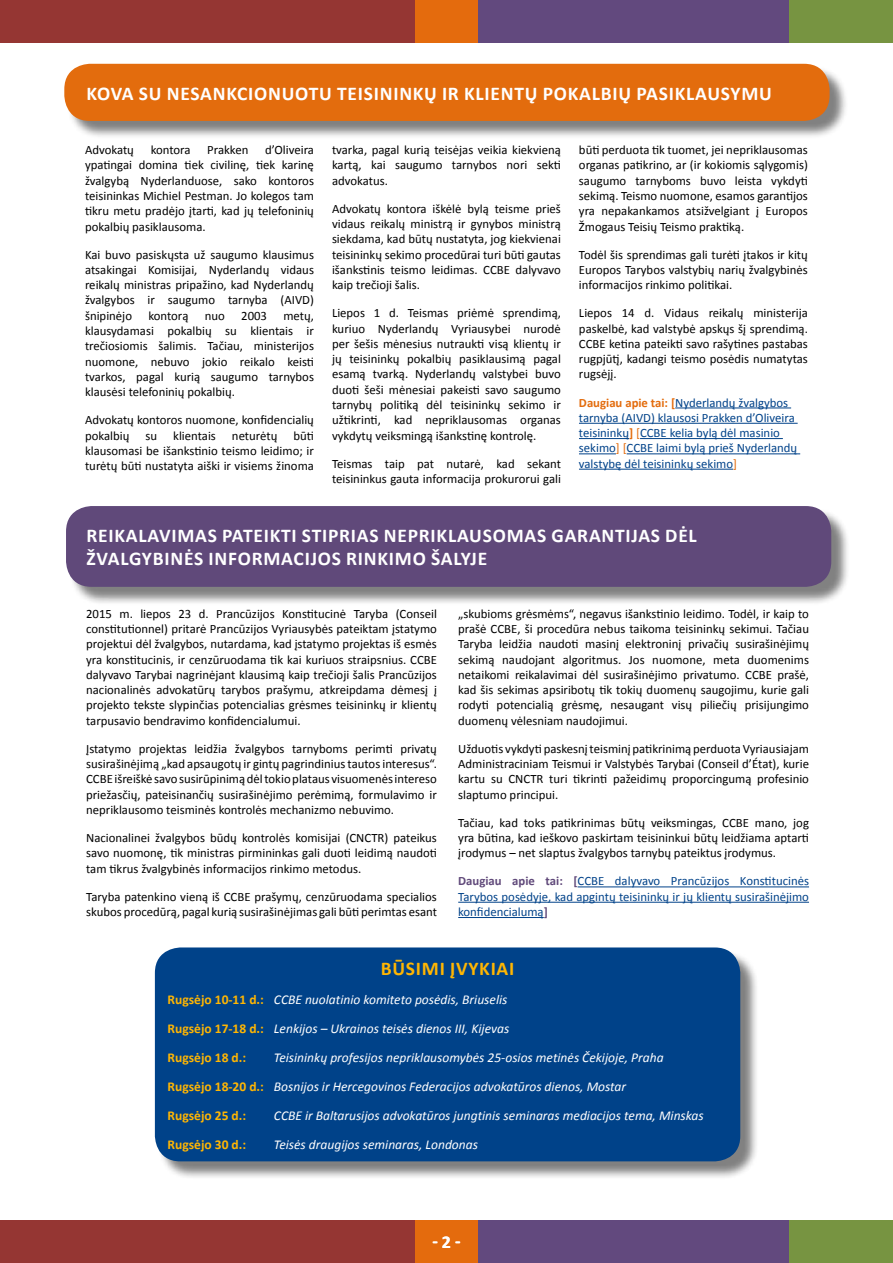
<style>
.page{position:relative;width:893px;height:1263px;background:#fff}
.page>*{position:absolute;margin:0;border:0;box-sizing:border-box;transform-origin:0 0}
.t1{font:700 19.5px/23.4px "Calibri";letter-spacing:.04em;color:#fff}
.t2{font:700 19.5px "Calibri";letter-spacing:.04em;color:#ffb602}
.t3{font:700 18px "Calibri";color:#fff}
.t4{font:italic 13.5px/29px "Calibri";color:#fff}
.t5{font:700 13.5px "Calibri";color:#ffb602}
.t6{font:12.75px/15.3px "Calibri";color:#000;text-align:justify}
.t7{font:12.75px/15.3px "Calibri";color:#004289;text-align:justify}
.s1{font-weight:700;color:#e36c0d}
.s2{color:#e36c0d}
.s3{font-weight:700;color:#60497a}
.s4{font-weight:700;font-style:normal;color:#ffb602}
</style>
<div class="page">
<div style="left:0;top:1220px;width:415px;height:43px;background:#953633"></div>
<div style="left:478px;top:1220px;width:311px;height:43px;background:#62497e"></div>
<div style="left:415px;top:1220px;width:63px;height:43px;background:#e46b0d"></div>
<div style="left:789px;top:1220px;width:104px;height:43px;background:#779441"></div>
<div style="left:0;top:0;width:415px;height:43px;background:#953633"></div>
<div style="left:478px;top:0;width:311px;height:43px;background:#62497e"></div>
<div style="left:415px;top:0;width:63px;height:43px;background:#e46b0d"></div>
<div style="left:789px;top:0;width:104px;height:43px;background:#779441"></div>
<div style="left:67px;top:66px;width:781px;height:74px;background:#000;opacity:.5"></div>
<div style="left:64px;top:64px;width:765px;height:57px;background:#e36c0d;border-radius:26px"></div>
<div style="left:69px;top:508px;width:781px;height:97px;background:#000;opacity:.5"></div>
<div style="left:66px;top:506px;width:765px;height:81px;background:#60497a;border-radius:26px"></div>
<div style="left:157px;top:950px;width:602px;height:230px;background:#000;opacity:.5"></div>
<div style="left:155px;top:947px;width:585px;height:214px;background:#004289;border-radius:26px"></div>
<hr style="left:578px;top:886px;width:231px;height:1px;background:#004289">
<hr style="left:458px;top:902px;width:351px;height:1px;background:#004289">
<hr style="left:458px;top:917px;width:86px;height:1px;background:#004289">
<hr style="left:675px;top:407px;width:116px;height:1px;background:#004289">
<hr style="left:579px;top:423px;width:219px;height:1px;background:#004289">
<hr style="left:579px;top:438px;width:50px;height:1px;background:#004289">
<hr style="left:640px;top:438px;width:143px;height:1px;background:#004289">
<hr style="left:579px;top:453px;width:37px;height:1px;background:#004289">
<hr style="left:627px;top:453px;width:173px;height:1px;background:#004289">
<hr style="left:579px;top:469px;width:154px;height:1px;background:#004289">
<h1 class="t1" style="left:87px;top:81px;width:687px">KOVA SU NESANKCIONUOTU TEISININKŲ IR KLIENTŲ POKALBIŲ PASIKLAUSYMU</h1>
<p class="t6" style="left:85px;top:142px;width:230px;text-indent:180px">d’Oliveira ypatingai domina tiek civilinę, tiek karinę žvalgybą Nyderlanduose, sako kontoros teisininkas Michiel Pestman. Jo kolegos tam tikru metu pradėjo įtarti, kad jų telefoninių pokalbių pasiklausoma.</p>
<p class="t6" style="left:85px;top:247px;width:230px">Kai buvo pasiskųsta už saugumo klausimus atsakingai Komisijai, Nyderlandų vidaus reikalų ministras pripažino, kad Nyderlandų žvalgybos ir saugumo tarnyba (AIVD) šnipinėjo</p>
<p class="t6" style="left:85px;top:142px;width:50px">Advokatų</p>
<p class="t6" style="left:151px;top:142px;width:41px">kontora</p>
<p class="t6" style="left:207px;top:142px;width:43px">Prakken</p>
<p class="t6" style="left:148px;top:308px;width:42px">kontorą</p>
<p class="t6" style="left:205px;top:308px;width:22px">nuo</p>
<p class="t6" style="left:241px;top:308px;width:27px">2003</p>
<p class="t6" style="left:85px;top:308px;width:230px;text-indent:198px">metų, klausydamasi pokalbių su klientais ir trečiosiomis šalimis. Tačiau, ministerijos nuomone, nebuvo jokio reikalo keisti tvarkos, pagal kurią saugumo tarnybos klausėsi telefoninių pokalbių.</p>
<p class="t6" style="left:85px;top:412px;width:230px">Advokatų kontoros nuomone, konfidencialių pokalbių</p>
<p class="t6" style="left:85px;top:428px;width:230px;text-indent:208px">būti klausomasi be išankstinio teismo leidimo; ir turėtų būti nustatyta aiški ir visiems žinoma</p>
<p class="t6" style="left:145px;top:428px;width:13px">su</p>
<p class="t6" style="left:173px;top:428px;width:44px">klientais</p>
<p class="t6" style="left:232px;top:428px;width:47px">neturėtų</p>
<p class="t6" style="left:332px;top:142px;width:230px">tvarka, pagal kurią teisėjas veikia kiekvieną kartą, kai saugumo tarnybos nori sekti advokatus.</p>
<p class="t6" style="left:332px;top:201px;width:230px">Advokatų kontora iškėlė bylą teisme prieš vidaus reikalų ministrą ir gynybos ministrą siekdama, kad būtų nustatyta, jog kiekvienai teisininkų sekimo procedūrai turi būti gautas išankstinis teismo leidimas. CCBE dalyvavo kaip trečioji šalis.</p>
<p class="t6" style="left:332px;top:305px;width:230px">Liepos 1 d. Teismas priėmė sprendimą, kuriuo Nyderlandų Vyriausybei nurodė per šešis mėnesius nutraukti visą klientų ir jų teisininkų pokalbių pasiklausimą pagal esamą tvarką. Nyderlandų valstybei buvo duoti šeši mėnesiai pakeisti savo saugumo tarnybų politiką dėl teisininkų sekimo ir užtikrinti, kad nepriklausomas organas vykdytų veiksmingą išankstinę kontrolę.</p>
<p class="t6" style="left:332px;top:456px;width:230px">Teismas taip pat nutarė, kad sekant teisininkus gauta informacija prokurorui gali</p>
<p class="t6" style="left:579px;top:142px;width:230px">būti perduota tik tuomet, jei nepriklausomas organas patikrino, ar (ir kokiomis sąlygomis) saugumo tarnyboms buvo leista vykdyti sekimą. Teismo nuomone, esamos garantijos yra nepakankamos atsižvelgiant į Europos Žmogaus Teisių Teismo praktiką.</p>
<p class="t6" style="left:579px;top:247px;width:230px">Todėl šis sprendimas gali turėti įtakos ir kitų Europos Tarybos valstybių narių žvalgybinės informacijos rinkimo politikai.</p>
<p class="t6" style="left:579px;top:305px;width:230px">Liepos 14 d. Vidaus reikalų ministerija paskelbė, kad valstybė apskųs šį sprendimą.<br>CCBE ketina pateikti savo rašytines pastabas rugpjūtį, kadangi teismo posėdis numatytas rugsėjį.</p>
<p class="t7" style="left:579px;top:395px;width:220px;text-align:left"><span class="s1">Daugiau apie tai: [</span>Nyderlandų žvalgybos tarnyba (AIVD) klausosi Prakken d’Oliveira teisininkų<span class="s1">]</span> <span class="s2">[</span>CCBE kelia bylą dėl masinio sekimo<span class="s2">] [</span>CCBE laimi bylą prieš Nyderlandų valstybę dėl teisininkų sekimo<span class="s2">]</span></p>
<h1 class="t1" style="left:87px;top:524px;width:612px">REIKALAVIMAS PATEIKTI STIPRIAS NEPRIKLAUSOMAS GARANTIJAS DĖL<br>ŽVALGYBINĖS INFORMACIJOS RINKIMO ŠALYJE</h1>
<p class="t6" style="left:86px;top:606px;width:352px">2015 m. liepos 23 d. Prancūzijos Konstitucinė Taryba (Conseil constitutionnel) pritarė Prancūzijos Vyriausybės pateiktam įstatymo projektui dėl žvalgybos, nutardama, kad įstatymo projektas iš esmės yra konstitucinis, ir cenzūruodama tik kai kuriuos straipsnius. CCBE dalyvavo Tarybai nagrinėjant klausimą kaip trečioji šalis Prancūzijos nacionalinės advokatūrų tarybos prašymu, atkreipdama dėmesį į projekto tekste slypinčias potencialias grėsmes teisininkų ir klientų tarpusavio bendravimo konfidencialumui.</p>
<p class="t6" style="left:86px;top:741px;width:352px">Įstatymo projektas leidžia žvalgybos tarnyboms perimti privatų susirašinėjimą „kad apsaugotų ir gintų pagrindinius tautos interesus“.<br>CCBE išreiškė savo susirūpinimą dėl tokio plataus visuomenės intereso priežasčių, pateisinančių susirašinėjimo perėmimą, formulavimo ir nepriklausomo teisminės kontrolės mechanizmo nebuvimo.</p>
<p class="t6" style="left:86px;top:830px;width:352px">Nacionalinei žvalgybos būdų kontrolės komisijai (CNCTR) pateikus savo nuomonę, tik ministras pirmininkas gali duoti leidimą naudoti tam tikrus žvalgybinės informacijos rinkimo metodus.</p>
<p class="t6" style="left:86px;top:889px;width:352px">Taryba patenkino vieną iš CCBE prašymų, cenzūruodama specialios skubos procedūrą, pagal kurią susirašinėjimas gali būti perimtas esant</p>
<p class="t6" style="left:458px;top:606px;width:352px">„skubioms grėsmėms“, negavus išankstinio leidimo. Todėl, ir kaip to prašė CCBE, ši procedūra nebus taikoma teisininkų sekimui. Tačiau Taryba leidžia naudoti masinį elektroninį privačių susirašinėjimų sekimą naudojant algoritmus. Jos nuomone, meta duomenims netaikomi reikalavimai dėl susirašinėjimo privatumo. CCBE prašė, kad šis sekimas apsiribotų tik tokių duomenų saugojimu, kurie gali rodyti potencialią grėsmę, nesaugant visų piliečių prisijungimo duomenų vėlesniam naudojimui.</p>
<p class="t6" style="left:458px;top:741px;width:352px">Užduotis vykdyti paskesnį teisminį patikrinimą perduota Vyriausiajam Administraciniam Teismui ir Valstybės Tarybai (Conseil d’État), kurie kartu su CNCTR turi tikrinti pažeidimų proporcingumą profesinio slaptumo principui.</p>
<p class="t6" style="left:458px;top:815px;width:352px">Tačiau, kad toks patikrinimas būtų veiksmingas, CCBE mano, jog yra būtina, kad ieškovo paskirtam teisininkui būtų leidžiama aptarti įrodymus – net slaptus žvalgybos tarnybų pateiktus įrodymus.</p>
<p class="t7" style="left:458px;top:874px;width:352px"><span class="s3">Daugiau apie tai: [</span>CCBE dalyvavo Prancūzijos Konstitucinės Tarybos posėdyje, kad apgintų teisininkų ir jų klientų susirašinėjimo konfidencialumą<span class="s3">]</span></p>
<h1 class="t2" style="left:381px;top:956px;width:135px">BŪSIMI ĮVYKIAI</h1>
<p class="t4" style="left:168px;top:984px;width:343px"><span class="s4">Rugsėjo 10-11 d.:</span> CCBE nuolatinio komiteto posėdis, Briuselis<br><span class="s4">Rugsėjo 17-18 d.:</span> Lenkijos – Ukrainos teisės dienos III, Kijevas<br><span class="s4">Rugsėjo 18 d.:</span></p>
<p class="t4" style="left:168px;top:1042px;width:498px;text-indent:106px">Teisininkų profesijos nepriklausomybės 25-osios metinės Čekijoje, Praha<br><span class="s4">Rugsėjo 18-20 d.:</span> Bosnijos ir Hercegovinos Federacijos advokatūros dienos, Mostar<br><span class="s4">Rugsėjo 25 d.:</span></p>
<p class="t4" style="left:274px;top:1100px;width:431px">CCBE ir Baltarusijos advokatūros jungtinis seminaras mediacijos tema, Minskas</p>
<p class="t5" style="left:168px;top:1135px;width:80px">Rugsėjo 30 d.:</p>
<p class="t4" style="left:274px;top:1129px;width:206px">Teisės draugijos seminaras, Londonas</p>
<h2 class="t3" style="left:432px;top:1231px;width:30px">- 2 -</h2>
</div>
